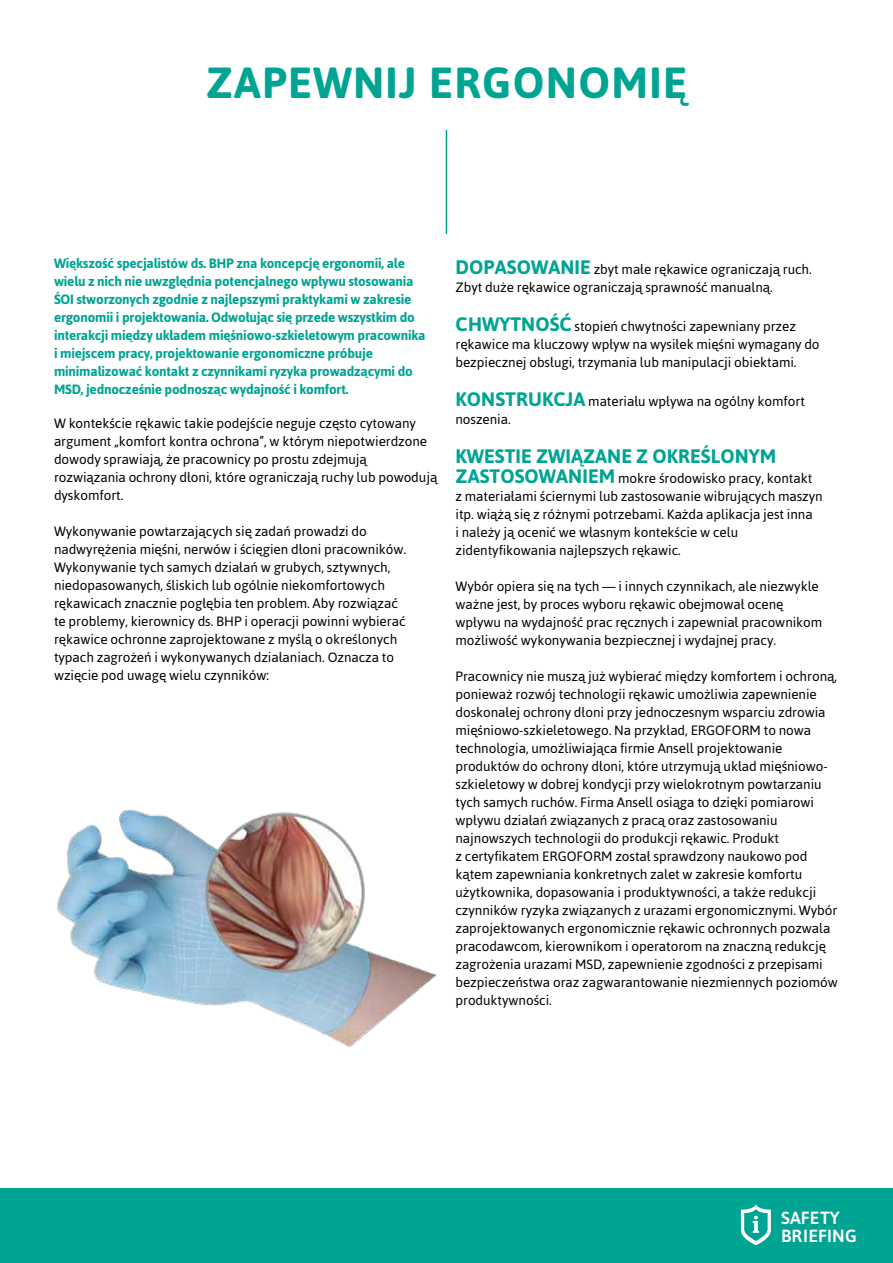
<style>
.page{position:relative;width:893px;height:1263px;background:#fff}
.page>*{position:absolute;margin:0;border:0;box-sizing:border-box;transform-origin:0 0}
.t1{font:700 43.5px "Asap";letter-spacing:.03em;color:#00a493}
.t2{font:700 19.5px "Asap";letter-spacing:.005em;color:#00a493}
.t3{font:500 17.55px/17.5px "Asap";letter-spacing:.01em;color:#fff}
.t4{font:13.5px/18px "Asap";letter-spacing:-.005em;color:#000}
.t5{font:700 13.5px/18px "Asap";letter-spacing:-.015em;color:#00a493}
.s1{font-weight:700;font-size:19.5px;color:#00a493}
</style>
<div class="page">
<hr style="left:446px;top:130px;width:1px;height:104px;background:#00a493">
<img style="left:57px;top:809px;width:379px;height:238px">
<div style="left:0;top:1188px;width:893px;height:75px;background:#00a493"></div>
<svg style="left:741px;top:1205px;width:30px;height:40px"></svg>
<h1 class="t1" style="left:206px;top:53px;width:482px">ZAPEWNIJ ERGONOMIĘ</h1>
<p class="t5" style="left:54px;top:254px;width:373px">Większość specjalistów ds. BHP zna koncepcję ergonomii, ale wielu z nich nie uwzględnia potencjalnego wpływu stosowania ŚOI stworzonych zgodnie z najlepszymi praktykami w zakresie ergonomii i projektowania. Odwołując się przede wszystkim do interakcji między układem mięśniowo-szkieletowym pracownika i miejscem pracy, projektowanie ergonomiczne próbuje minimalizować kontakt z czynnikami ryzyka prowadzącymi do MSD, jednocześnie podnosząc wydajność i komfort.</p>
<p class="t4" style="left:54px;top:414px;width:385px">W kontekście rękawic takie podejście neguje często cytowany argument „komfort kontra ochrona”, w którym niepotwierdzone dowody sprawiają, że pracownicy po prostu zdejmują rozwiązania ochrony dłoni, które ograniczają ruchy lub powodują dyskomfort.</p>
<p class="t4" style="left:54px;top:522px;width:354px">Wykonywanie powtarzających się zadań prowadzi do nadwyrężenia mięśni, nerwów i ścięgien dłoni pracowników.<br>Wykonywanie tych samych działań w grubych, sztywnych, niedopasowanych, śliskich lub ogólnie niekomfortowych rękawicach znacznie pogłębia ten problem. Aby rozwiązać te problemy, kierownicy ds. BHP i operacji powinni wybierać rękawice ochronne zaprojektowane z myślą o określonych typach zagrożeń i wykonywanych działaniach. Oznacza to wzięcie pod uwagę wielu czynników:</p>
<p class="t4" style="left:455px;top:260px;width:358px"><span class="s1">DOPASOWANIE</span> zbyt małe rękawice ograniczają ruch.<br>Zbyt duże rękawice ograniczają sprawność manualną.</p>
<p class="t4" style="left:455px;top:317px;width:366px"><span class="s1">CHWYTNOŚĆ</span> stopień chwytności zapewniany przez rękawice ma kluczowy wpływ na wysiłek mięśni wymagany do bezpiecznej obsługi, trzymania lub manipulacji obiektami.</p>
<p class="t4" style="left:455px;top:392px;width:351px"><span class="s1">KONSTRUKCJA</span> materiału wpływa na ogólny komfort noszenia.</p>
<h2 class="t2" style="left:456px;top:443px;width:322px">KWESTIE ZWIĄZANE Z OKREŚLONYM</h2>
<p class="t4" style="left:455px;top:468px;width:369px"><span class="s1">ZASTOSOWANIEM</span> mokre środowisko pracy, kontakt<br>z materiałami ściernymi lub zastosowanie wibrujących maszyn itp. wiążą się z różnymi potrzebami. Każda aplikacja jest inna<br>i należy ją ocenić we własnym kontekście w celu zidentyfikowania najlepszych rękawic.</p>
<p class="t4" style="left:455px;top:576px;width:368px">Wybór opiera się na tych — i innych czynnikach, ale niezwykle ważne jest, by proces wyboru rękawic obejmował ocenę wpływu na wydajność prac ręcznych i zapewniał pracownikom możliwość wykonywania bezpiecznej i wydajnej pracy.</p>
<p class="t4" style="left:455px;top:666px;width:384px">Pracownicy nie muszą już wybierać między komfortem i ochroną, ponieważ rozwój technologii rękawic umożliwia zapewnienie doskonałej ochrony dłoni przy jednoczesnym wsparciu zdrowia mięśniowo-szkieletowego. Na przykład, ERGOFORM to nowa technologia, umożliwiająca firmie Ansell projektowanie produktów do ochrony dłoni, które utrzymują układ mięśniowo&shy;szkieletowy w dobrej kondycji przy wielokrotnym powtarzaniu tych samych ruchów. Firma Ansell osiąga to dzięki pomiarowi wpływu działań związanych z pracą oraz zastosowaniu najnowszych technologii do produkcji rękawic. Produkt<br>z certyfikatem ERGOFORM został sprawdzony naukowo pod kątem zapewniania konkretnych zalet w zakresie komfortu użytkownika, dopasowania i produktywności, a także redukcji czynników ryzyka związanych z urazami ergonomicznymi. Wybór zaprojektowanych ergonomicznie rękawic ochronnych pozwala pracodawcom, kierownikom i operatorom na znaczną redukcję zagrożenia urazami MSD, zapewnienie zgodności z przepisami bezpieczeństwa oraz zagwarantowanie niezmiennych poziomów produktywności.</p>
<p class="t3" style="left:781px;top:1208px;width:77px">SAFETY<br>BRIEFING</p>
</div>
